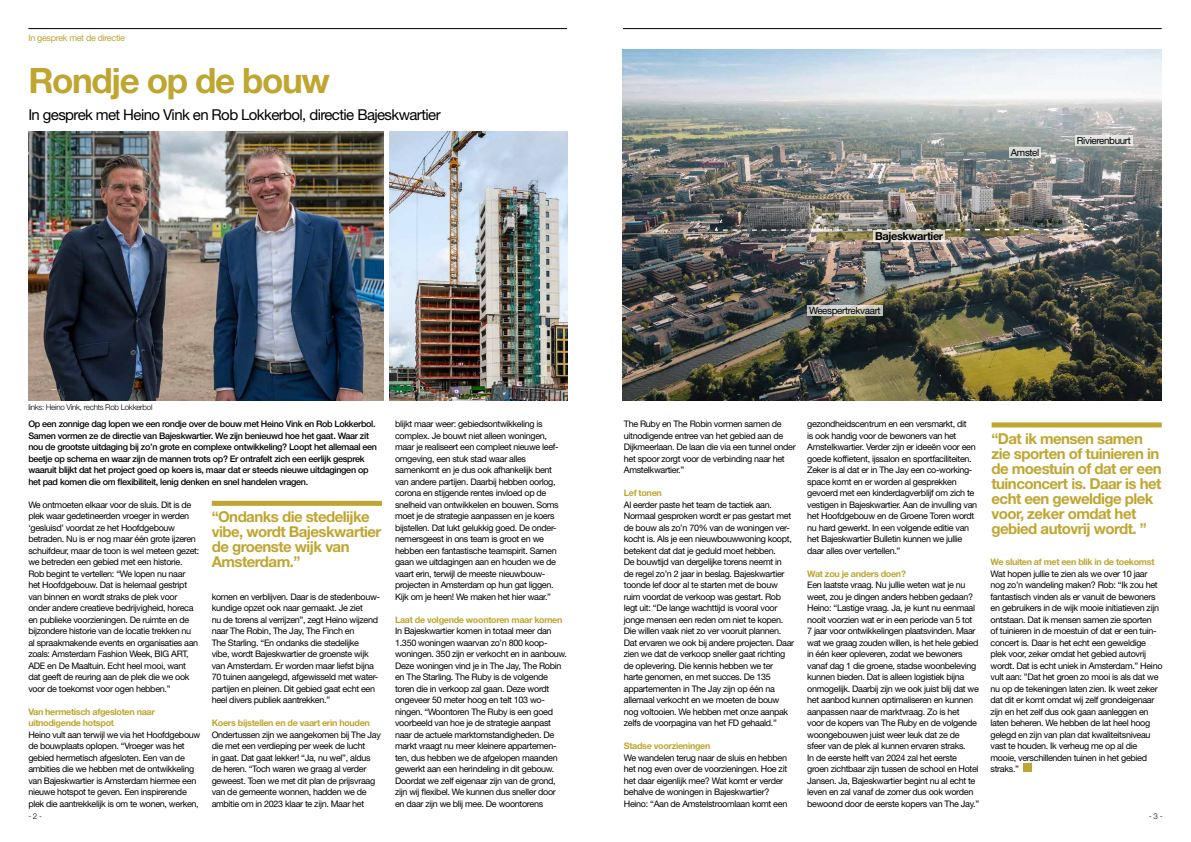
<style>
.page{position:relative;width:1191px;height:842px;background:#fff}
.page>*{position:absolute;margin:0;border:0;box-sizing:border-box;transform-origin:0 0}
.t1{font:700 35px "Helvetica Neue LT Std";letter-spacing:-.04em;color:#bfa630}
.t2{font:700 15px/15px "Helvetica Neue LT Std";letter-spacing:-.035em;color:#bfa630}
.t3{font:15px "Helvetica Neue LT Std";letter-spacing:-.04em;color:#000}
.t4{font:700 11px "Helvetica Neue LT Std";letter-spacing:-.035em;color:#000}
.t5{font:9.8px "Helvetica Neue LT Std";letter-spacing:-.035em;color:#000}
.t6{font:9px/11.5px "Helvetica Neue LT Std";letter-spacing:-.035em;color:#000}
.t7{font:500 9px/11.5px "Helvetica Neue LT Std";letter-spacing:-.035em;color:#000}
.t8{font:700 9px/11.5px "Helvetica Neue LT Std";letter-spacing:-.035em;color:#bfa630}
.t9{font:9px "Helvetica Neue LT Std";letter-spacing:-.035em;color:#bfa630}
.t10{font:300 8px "Helvetica Neue LT Std";letter-spacing:-.035em;color:#000}
</style>
<div class="page">
<img style="left:389px;top:131px;width:178px;height:269px">
<hr style="left:28px;top:28px;width:539px;height:1px;background:#000">
<hr style="left:623px;top:28px;width:538px;height:1px;background:#000">
<div style="left:1023px;top:763px;width:8px;height:9px;background:#bfa630"></div>
<div style="left:212px;top:501px;width:170px;height:5px;background:#bfa630"></div>
<div style="left:991px;top:422px;width:170px;height:5px;background:#bfa630"></div>
<img style="left:28px;top:131px;width:356px;height:269px">
<img style="left:623px;top:49px;width:538px;height:351px">
<svg style="left:873px;top:232px;width:72px;height:10px"></svg>
<svg style="left:807px;top:306px;width:75px;height:10px"></svg>
<svg style="left:1009px;top:148px;width:32px;height:10px"></svg>
<img style="left:714px;top:215px;width:382px;height:17px">
<div style="left:1075px;top:135px;width:57px;height:10px;background:#e1e2e1"></div>
<p class="t9" style="left:28px;top:32px;width:98px">In gesprek met de directie</p>
<h1 class="t1" style="left:28px;top:59px;width:303px">Rondje op de bouw</h1>
<h2 class="t3" style="left:28px;top:105px;width:414px">In gesprek met Heino Vink en Rob Lokkerbol, directie Bajeskwartier</h2>
<p class="t10" style="left:28px;top:402px;width:126px">links: Heino Vink, rechts Rob Lokkerbol</p>
<p class="t7" style="left:28px;top:418px;width:350px">Op een zonnige dag lopen we een rondje over de bouw met Heino Vink en Rob Lokkerbol.<br>Samen vormen ze de directie van Bajeskwartier. We zijn benieuwd hoe het gaat. Waar zit nou de grootste uitdaging bij zo’n grote en complexe ontwikkeling? Loopt het allemaal een beetje op schema en waar zijn de mannen trots op? Er ontrafelt zich een eerlijk gesprek waaruit blijkt dat het project goed op koers is, maar dat er steeds nieuwe uitdagingen op het pad komen die om flexibiliteit, lenig denken en snel handelen vragen.</p>
<p class="t6" style="left:28px;top:498px;width:172px">We ontmoeten elkaar voor de sluis. Dit is de plek waar gedetineerden vroeger in werden ‘gesluisd’ voordat ze het Hoofdgebouw betraden. Nu is er nog maar één grote ijzeren schuifdeur, maar de toon is wel meteen gezet: we betreden een gebied met een historie.<br>Rob begint te vertellen: “We lopen nu naar het Hoofdgebouw. Dat is helemaal gestript van binnen en wordt straks de plek voor onder andere creatieve bedrijvigheid, horeca en publieke voorzieningen. De ruimte en de bijzondere historie van de locatie trekken nu al spraakmakende events en organisaties aan zoals: Amsterdam Fashion Week, BIG ART, ADE en De Maaltuin. Echt heel mooi, want dat geeft de reuring aan de plek die we ook voor de toekomst voor ogen hebben.”</p>
<p class="t8" style="left:28px;top:705px;width:128px">Van hermetisch afgesloten naar uitnodigende hotspot</p>
<p class="t6" style="left:28px;top:728px;width:173px">Heino vult aan terwijl we via het Hoofdgebouw de bouwplaats oplopen. “Vroeger was het gebied hermetisch afgesloten. Een van de ambities die we hebben met de ontwikkeling van Bajeskwartier is Amsterdam hiermee een nieuwe hotspot te geven. Een inspirerende plek die aantrekkelijk is om te wonen, werken,</p>
<h2 class="t2" style="left:212px;top:509px;width:171px">“Ondanks die stedelijke vibe, wordt Bajeskwartier de groenste wijk van<br>Amsterdam.”</h2>
<p class="t6" style="left:212px;top:590px;width:170px">komen en verblijven. Daar is de stedenbouw&shy;kundige opzet ook naar gemaakt. Je ziet<br>nu de torens al verrijzen”, zegt Heino wijzend naar The Robin, The Jay, The Finch en<br>The Starling. “En ondanks die stedelijke<br>vibe, wordt Bajeskwartier de groenste wijk van Amsterdam. Er worden maar liefst bijna 70 tuinen aangelegd, afgewisseld met water&shy;partijen en pleinen. Dit gebied gaat echt een heel divers publiek aantrekken.”</p>
<p class="t8" style="left:212px;top:717px;width:160px">Koers bijstellen en de vaart erin houden</p>
<p class="t6" style="left:212px;top:729px;width:171px">Ondertussen zijn we aangekomen bij The Jay die met een verdieping per week de lucht<br>in gaat. Dat gaat lekker! “Ja, nu wel”, aldus de heren. “Toch waren we graag al verder geweest. Toen we met dit plan de prijsvraag van de gemeente wonnen, hadden we de ambitie om in 2023 klaar te zijn. Maar het</p>
<p class="t6" style="left:395px;top:418px;width:165px">blijkt maar weer: gebiedsontwikkeling is complex. Je bouwt niet alleen woningen, maar je realiseert een compleet nieuwe leef&shy;omgeving, een stuk stad waar alles samenkomt en je dus ook afhankelijk bent van andere partijen. Daarbij hebben oorlog, corona en stijgende rentes invloed op de snelheid van ontwikkelen en bouwen. Soms moet je de strategie aanpassen en je koers bijstellen. Dat lukt gelukkig goed. De onder&shy;nemersgeest in ons team is groot en we hebben een fantastische teamspirit. Samen gaan we uitdagingen aan en houden we de vaart erin, terwijl de meeste nieuwbouw&shy;projecten in Amsterdam op hun gat liggen.<br>Kijk om je heen! We maken het hier waar.”</p>
<p class="t8" style="left:395px;top:613px;width:169px">Laat de volgende woontoren maar komen</p>
<p class="t6" style="left:395px;top:625px;width:173px">In Bajeskwartier komen in totaal meer dan 1.350 woningen waarvan zo’n 800 koop&shy;woningen. 350 zijn er verkocht en in aanbouw.<br>Deze woningen vind je in The Jay, The Robin en The Starling. The Ruby is de volgende toren die in verkoop zal gaan. Deze wordt ongeveer 50 meter hoog en telt 103 wo&shy;ningen. “Woontoren The Ruby is een goed voorbeeld van hoe je de strategie aanpast naar de actuele marktomstandigheden. De markt vraagt nu meer kleinere appartemen&shy;ten, dus hebben we de afgelopen maanden gewerkt aan een herindeling in dit gebouw.<br>Doordat we zelf eigenaar zijn van de grond, zijn wij flexibel. We kunnen dus sneller door en daar zijn we blij mee. De woontorens</p>
<p class="t4" style="left:875px;top:229px;width:70px">Bajeskwartier</p>
<p class="t5" style="left:809px;top:305px;width:73px">Weespertrekvaart</p>
<p class="t5" style="left:1011px;top:147px;width:30px">Amstel</p>
<p class="t5" style="left:1077px;top:134px;width:56px">Rivierenbuurt</p>
<p class="t6" style="left:624px;top:418px;width:173px">The Ruby en The Robin vormen samen de uitnodigende entree van het gebied aan de Dijkmeerlaan. De laan die via een tunnel onder het spoor zorgt voor de verbinding naar het Amstelkwartier.”</p>
<p class="t8" style="left:624px;top:487px;width:39px">Lef tonen</p>
<p class="t6" style="left:624px;top:498px;width:172px">Al eerder paste het team de tactiek aan.<br>Normaal gesproken wordt er pas gestart met de bouw als zo’n 70% van de woningen ver&shy;kocht is. Als je een nieuwbouwwoning koopt, betekent dat dat je geduld moet hebben.<br>De bouwtijd van dergelijke torens neemt in<br>de regel zo’n 2 jaar in beslag. Bajeskwartier toonde lef door al te starten met de bouw ruim voordat de verkoop was gestart. Rob legt uit: “De lange wachttijd is vooral voor jonge mensen een reden om niet te kopen.<br>Die willen vaak niet zo ver vooruit plannen.<br>Dat ervaren we ook bij andere projecten. Daar zien we dat de verkoop sneller gaat richting de oplevering. Die kennis hebben we ter harte genomen, en met succes. De 135 appartementen in The Jay zijn op één na allemaal verkocht en we moeten de bouw nog voltooien. We hebben met onze aanpak zelfs de voorpagina van het FD gehaald.”</p>
<p class="t8" style="left:624px;top:740px;width:88px">Stadse voorzieningen</p>
<p class="t6" style="left:624px;top:751px;width:165px">We wandelen terug naar de sluis en hebben het nog even over de voorzieningen. Hoe zit het daar eigenlijk mee? Wat komt er verder behalve de woningen in Bajeskwartier?<br>Heino: “Aan de Amstelstroomlaan komt een</p>
<p class="t6" style="left:807px;top:418px;width:172px">gezondheidscentrum en een versmarkt, dit<br>is ook handig voor de bewoners van het Amstelkwartier. Verder zijn er ideeën voor een goede koffietent, ijssalon en sportfaciliteiten.<br>Zeker is al dat er in The Jay een co-working&shy;space komt en er worden al gesprekken gevoerd met een kinderdagverblijf om zich te vestigen in Bajeskwartier. Aan de invulling van het Hoofdgebouw en de Groene Toren wordt nu hard gewerkt. In een volgende editie van het Bajeskwartier Bulletin kunnen we jullie daar alles over vertellen.”</p>
<p class="t8" style="left:807px;top:567px;width:100px">Wat zou je anders doen?</p>
<p class="t6" style="left:807px;top:579px;width:173px">Een laatste vraag. Nu jullie weten wat je nu weet, zou je dingen anders hebben gedaan?<br>Heino: “Lastige vraag. Ja, je kunt nu eenmaal nooit voorzien wat er in een periode van 5 tot 7 jaar voor ontwikkelingen plaatsvinden. Maar wat we graag zouden willen, is het hele gebied in één keer opleveren, zodat we bewoners vanaf dag 1 die groene, stadse woonbeleving kunnen bieden. Dat is alleen logistiek bijna onmogelijk. Daarbij zijn we ook juist blij dat we het aanbod kunnen optimaliseren en kunnen aanpassen naar de marktvraag. Zo is het<br>voor de kopers van The Ruby en de volgende woongebouwen juist weer leuk dat ze de sfeer van de plek al kunnen ervaren straks.<br>In de eerste helft van 2024 zal het eerste groen zichtbaar zijn tussen de school en Hotel Jansen. Ja, Bajeskwartier begint nu al echt te leven en zal vanaf de zomer dus ook worden bewoond door de eerste kopers van The Jay.”</p>
<h2 class="t2" style="left:991px;top:431px;width:172px">“Dat ik mensen samen zie sporten of tuinieren in de moestuin of dat er een tuinconcert is. Daar is het echt een geweldige plek voor, zeker omdat het gebied autovrij wordt. ”</h2>
<p class="t8" style="left:990px;top:556px;width:165px">We sluiten af met een blik in de toekomst</p>
<p class="t6" style="left:990px;top:568px;width:173px">Wat hopen jullie te zien als we over 10 jaar nog zo’n wandeling maken? Rob: “Ik zou het fantastisch vinden als er vanuit de bewoners en gebruikers in de wijk mooie initiatieven zijn ontstaan. Dat ik mensen samen zie sporten<br>of tuinieren in de moestuin of dat er een tuin&shy;concert is. Daar is het echt een geweldige plek voor, zeker omdat het gebied autovrij wordt. Dat is echt uniek in Amsterdam.” Heino vult aan: ”Dat het groen zo mooi is als dat we nu op de tekeningen laten zien. Ik weet zeker dat dit er komt omdat wij zelf grondeigenaar zijn en het zelf dus ook gaan aanleggen en laten beheren. We hebben de lat heel hoog gelegd en zijn van plan dat kwaliteitsniveau vast te houden. Ik verheug me op al die mooie, verschillenden tuinen in het gebied straks.”</p>
<p class="t10" style="left:28px;top:812px;width:15px">- 2 -</p>
<p class="t10" style="left:1149px;top:812px;width:15px">- 3 -</p>
</div>
